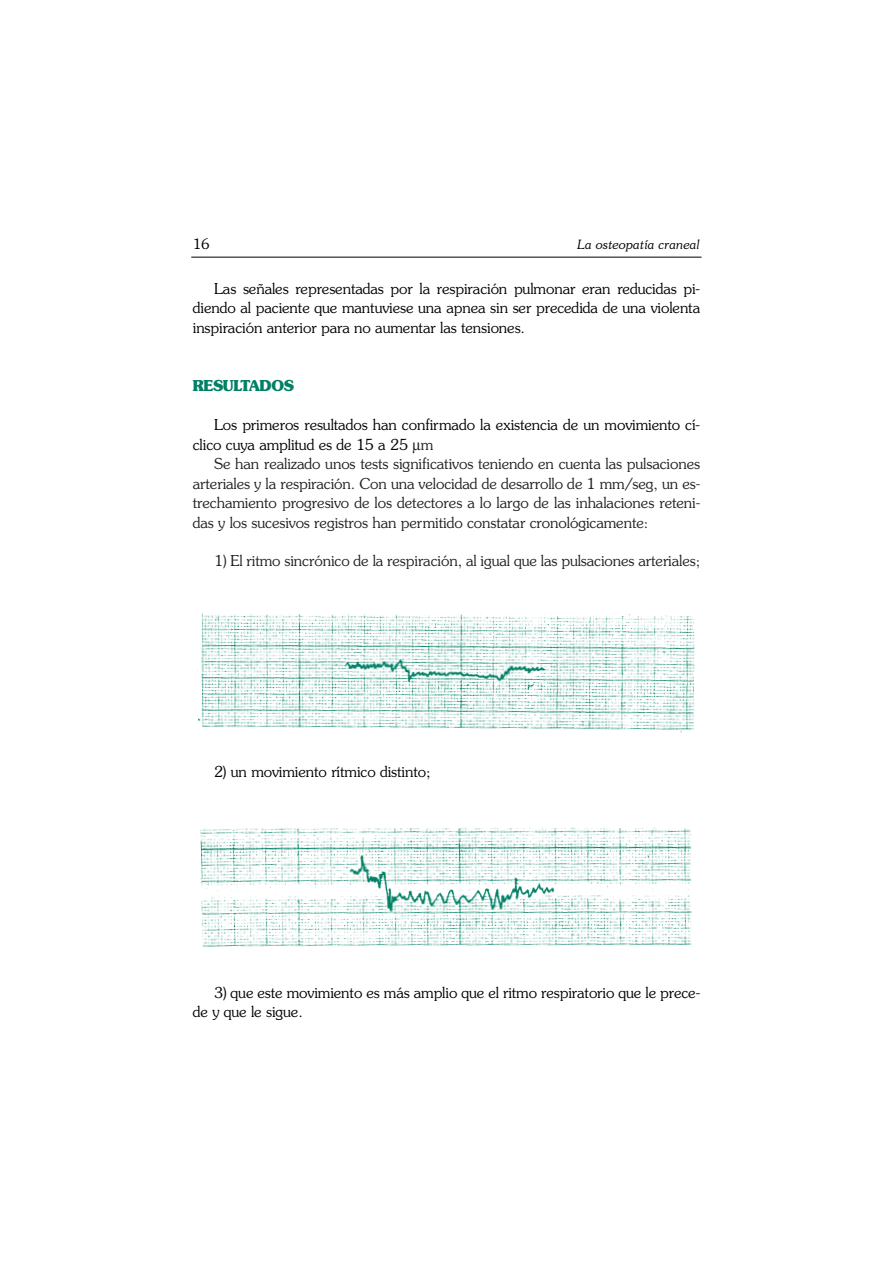
<style>
.page{position:relative;width:893px;height:1263px;background:#fff}
.page>*{position:absolute;margin:0;border:0;box-sizing:border-box;transform-origin:0 0}
.t1{font:300 15px/19.5px "Souvenir";letter-spacing:-.005em;color:#000}
.t2{font:300 15px/19.5px "Souvenir";letter-spacing:-.005em;color:#231f20;text-align:justify}
.t3{font:700 15px "Souvenir";letter-spacing:-.02em;color:#008065;scale:.95 1}
.t4{font:300 14.25px "Souvenir";color:#000}
.t5{font:italic 300 12.75px "Souvenir";letter-spacing:-.005em;color:#000}
.s1{color:#231f20}
</style>
<div class="page">
<hr style="left:191px;top:257px;width:510px;height:1px;background:#000">
<img style="left:197px;top:613px;width:498px;height:120px">
<img style="left:200px;top:827px;width:492px;height:120px">
<p class="t4" style="left:193px;top:238px;width:19px">16</p>
<p class="t5" style="left:577px;top:240px;width:125px">La osteopatía craneal</p>
<p class="t1" style="left:193px;top:280px;width:509px;text-align:justify;text-indent:21px">Las señales representadas por la respiración pulmonar eran reducidas pi&shy;diendo al paciente que mantuviese una apnea sin ser precedida de una violenta inspiración anterior para no aumentar las tensiones.</p>
<p class="t3" style="left:193px;top:380px;width:108px">RESULTADOS</p>
<p class="t1" style="left:193px;top:416px;width:509px;text-indent:21px">Los primeros resultados han confirmado la existencia de un movimiento cí&shy;clico cuya amplitud es de 15 a 25 <span class="s1">m</span></p>
<p class="t2" style="left:193px;top:455px;width:509px;text-indent:21px">Se han realizado unos tests significativos teniendo en cuenta las pulsaciones arteriales y la respiración. Con una velocidad de desarrollo de 1 mm/seg, un es&shy;trechamiento progresivo de los detectores a lo largo de las inhalaciones reteni&shy;das y los sucesivos registros han permitido constatar cronológicamente:</p>
<p class="t2" style="left:214px;top:552px;width:488px">1) El ritmo sincrónico de la respiración, al igual que las pulsaciones arteriales;</p>
<p class="t1" style="left:214px;top:763px;width:218px">2) un movimiento rítmico distinto;</p>
<p class="t1" style="left:193px;top:984px;width:509px;text-indent:21px">3) que este movimiento es más amplio que el ritmo respiratorio que le prece&shy;de y que le sigue.</p>
</div>
